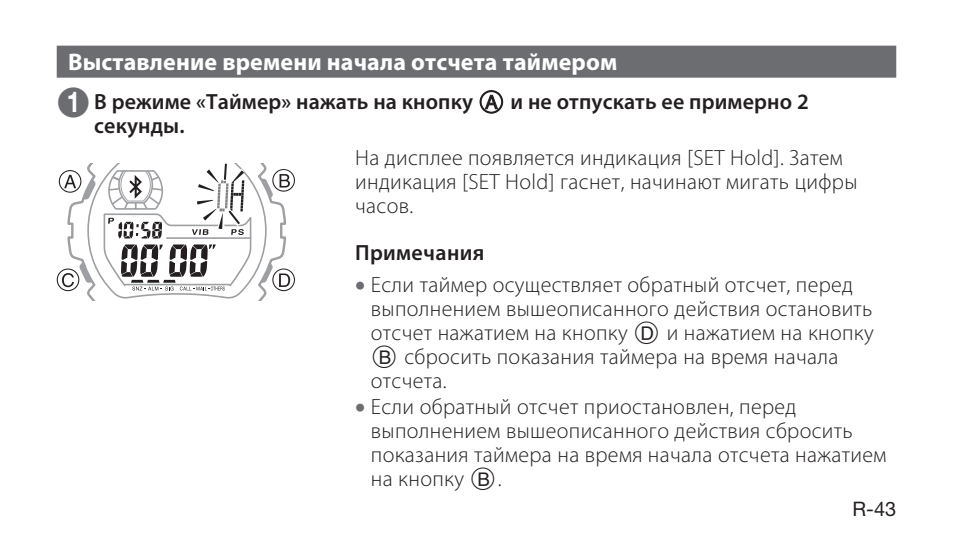
<style>
.page{position:relative;width:953px;height:556px;background:#fff}
.page>*{position:absolute;margin:0;border:0;box-sizing:border-box;transform-origin:0 0}
.t1{font:700 24px "Myriad Pro";letter-spacing:.005em;color:#fff}
.t2{font:300 22px/24px "Myriad Pro";letter-spacing:.015em;color:#231f20}
.t3{font:600 22px/24px "Myriad Pro";letter-spacing:.005em;color:#231f20}
.t4{font:20px "Helvetica Neue LT Pro";color:#231f20}
.s1{font-family:"Helvetica Neue LT Pro";font-weight:700;font-size:28.8px;color:#fff}
.s2{color:#6c6d70}
.s3{font-family:"Mdn Alp Nor";font-weight:400}
</style>
<div class="page">
<div style="left:57px;top:46px;width:839px;height:32px;background:#6c6d70"></div>
<svg style="left:67px;top:200px;width:218px;height:100px"></svg>
<svg style="left:86px;top:164px;width:181px;height:135px"></svg>
<svg style="left:59px;top:170px;width:38px;height:30px"></svg>
<svg style="left:57px;top:262px;width:36px;height:29px"></svg>
<svg style="left:103px;top:163px;width:192px;height:128px"></svg>
<p class="t1" style="left:68px;top:48px;width:550px">Выставление времени начала отсчета таймером</p>
<p class="t3" style="left:94px;top:89px;width:716px;text-indent:-37px"><span class="s1">1</span> <span class="s2">●</span> В режиме «Таймер» нажать на кнопку <span class="s3">A</span> и не отпускать ее примерно 2 секунды.</p>
<p class="t2" style="left:355px;top:147px;width:504px">На дисплее появляется индикация [SET Hold]. Затем индикация [SET Hold] гаснет, начинают мигать цифры часов.</p>
<p class="t3" style="left:355px;top:240px;width:131px">Примечания</p>
<p class="t2" style="left:371px;top:274px;width:504px;text-indent:-16px"><span class="s2">•</span> Если таймер осуществляет обратный отсчет, перед выполнением вышеописанного действия остановить отсчет нажатием на кнопку <span class="s3">D</span> и нажатием на кнопку <span class="s3">B</span> сбросить показания таймера на время начала отсчета.</p>
<p class="t2" style="left:371px;top:396px;width:517px;text-indent:-16px"><span class="s2">•</span> Если обратный отсчет приостановлен, перед выполнением вышеописанного действия сбросить показания таймера на время начала отсчета нажатием на кнопку <span class="s3">B</span>.</p>
<p class="t4" style="left:852px;top:497px;width:45px">R-43</p>
</div>
